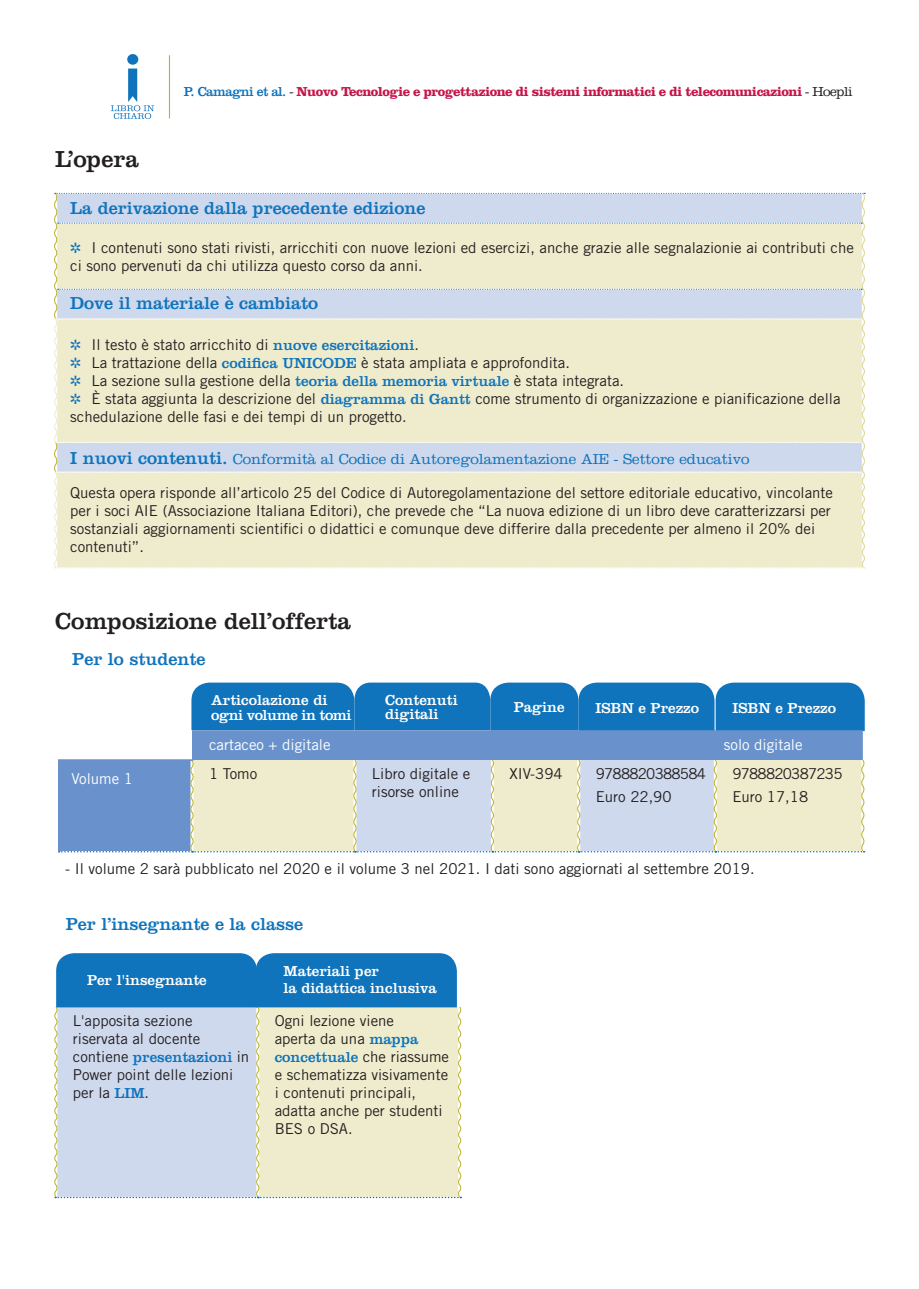
<style>
.page{position:relative;width:919px;height:1289px;background:#fff}
.page>*{position:absolute;margin:0;border:0;box-sizing:border-box;transform-origin:0 0}
.t1{font:24px "Clarendon";color:#231f20}
.t2{font:18px "Clarendon";color:#1074bc}
.t3{font:15px/18px "Trade Gothic LT Std";color:#231f20}
.t4{font:15px/13.5px "Clarendon";color:#fff}
.t5{font:300 15px "Clarendon";color:#1074bc}
.t6{font:15px "Trade Gothic LT Std";color:#fff}
.t7{font:15px "Trade Gothic LT Std";letter-spacing:-.05em;color:#231f20}
.t8{font:15px "Clarendon";letter-spacing:-.03em;color:#fff}
.t9{font:700 13.5px "Clarendon";letter-spacing:-.04em;color:#c5164a}
.s1{font-weight:400;color:#1074bc}
.s2{font-weight:300;color:#231f20}
.s3{color:#1074bc}
.s4{font-family:"Clarendon";color:#1074bc}
.s5{font-weight:400;font-size:18px}
</style>
<div class="page">
<hr style="left:169px;top:55px;width:1px;height:63px;background:#bbb12a">
<div style="left:127px;top:54px;width:11px;height:11px;background:#1074bc;border-radius:50%"></div>
<svg style="left:111px;top:68px;width:43px;height:51px"></svg>
<div style="left:191px;top:682px;width:673px;height:49px;background:#1074bc"></div>
<svg style="left:54px;top:193px;width:811px;height:375px;background:#e6e7d5"></svg>
<svg style="left:54px;top:953px;width:408px;height:245px;background:#b4ccd6"></svg>
<div style="left:191px;top:730px;width:671px;height:29px;background:#6992cc"></div>
<svg style="left:59px;top:759px;width:806px;height:93px;background:#ccd5d6"></svg>
<hr style="left:58px;top:759px;width:135px;height:1px;background:#6992cc">
<hr style="left:58px;top:760px;width:1px;height:91px;background:#6992cc">
<p class="t1" style="left:55px;top:145px;width:85px">L’opera</p>
<p class="t9" style="left:184px;top:83px;width:670px"><span class="s1">P. Camagni et al.</span> <span class="s2">-</span> Nuovo Tecnologie e progettazione di sistemi informatici e di telecomunicazioni <span class="s2">- Hoepli</span></p>
<p class="t2" style="left:70px;top:197px;width:356px">La derivazione dalla precedente edizione</p>
<p class="t3" style="left:70px;top:238px;width:785px"><span class="s3">✲</span> I contenuti sono stati rivisti, arricchiti con nuove lezioni ed esercizi, anche grazie alle segnalazionie ai contributi che ci sono pervenuti da chi utilizza questo corso da anni.</p>
<p class="t2" style="left:70px;top:293px;width:249px">Dove il materiale è cambiato</p>
<p class="t3" style="left:70px;top:336px;width:350px"><span class="s3">✲</span> Il testo è stato arricchito di <span class="s4">nuove esercitazioni</span>.</p>
<p class="t3" style="left:70px;top:354px;width:501px"><span class="s3">✲</span> La trattazione della <span class="s4">codifica UNICODE</span> è stata ampliata e approfondita.</p>
<p class="t3" style="left:70px;top:372px;width:555px"><span class="s3">✲</span> La sezione sulla gestione della <span class="s4">teoria della memoria virtuale</span> è stata integrata.</p>
<p class="t3" style="left:70px;top:390px;width:771px"><span class="s3">✲</span> È stata aggiunta la descrizione del <span class="s4">diagramma di Gantt</span> come strumento di organizzazione e pianificazione della schedulazione delle fasi e dei tempi di un progetto.</p>
<p class="t5" style="left:70px;top:451px;width:680px"><span class="s5">I nuovi contenuti.</span> Conformità al Codice di Autoregolamentazione AIE - Settore educativo</p>
<p class="t3" style="left:70px;top:484px;width:764px">Questa opera risponde all’articolo 25 del Codice di Autoregolamentazione del settore editoriale educativo, vincolante per i soci AIE (Associazione Italiana Editori), che prevede che “La nuova edizione di un libro deve caratterizzarsi per sostanziali aggiornamenti scientifici o didattici e comunque deve differire dalla precedente per almeno il 20% dei contenuti”.</p>
<p class="t1" style="left:55px;top:607px;width:297px">Composizione dell’offerta</p>
<p class="t2" style="left:72px;top:648px;width:135px">Per lo studente</p>
<p class="t4" style="left:211px;top:692px;width:118px">Articolazione di</p>
<p class="t8" style="left:211px;top:705px;width:142px">ogni volume in tomi</p>
<p class="t4" style="left:385px;top:693px;width:74px">Contenuti digitali</p>
<p class="t4" style="left:513px;top:700px;width:52px">Pagine</p>
<p class="t4" style="left:595px;top:701px;width:105px">ISBN e Prezzo</p>
<p class="t4" style="left:732px;top:701px;width:105px">ISBN e Prezzo</p>
<p class="t6" style="left:209px;top:735px;width:123px">cartaceo + digitale</p>
<p class="t6" style="left:723px;top:735px;width:80px">solo digitale</p>
<p class="t6" style="left:71px;top:769px;width:63px">Volume 1</p>
<p class="t3" style="left:209px;top:764px;width:50px">1 Tomo</p>
<p class="t3" style="left:372px;top:764px;width:100px">Libro digitale e risorse online</p>
<p class="t3" style="left:509px;top:764px;width:55px">XIV-394</p>
<p class="t7" style="left:595px;top:765px;width:112px">9788820388584</p>
<p class="t3" style="left:595px;top:787px;width:77px">Euro 22,90</p>
<p class="t7" style="left:732px;top:765px;width:112px">9788820387235</p>
<p class="t3" style="left:732px;top:787px;width:77px">Euro 17,18</p>
<p class="t3" style="left:65px;top:859px;width:690px">- Il volume 2 sarà pubblicato nel 2020 e il volume 3 nel 2021. I dati sono aggiornati al settembre 2019.</p>
<p class="t2" style="left:66px;top:913px;width:238px">Per l’insegnante e la classe</p>
<p class="t4" style="left:87px;top:973px;width:121px">Per l'insegnante</p>
<p class="t4" style="left:283px;top:964px;width:97px">Materiali per</p>
<p class="t4" style="left:283px;top:980px;width:155px">la didattica inclusiva</p>
<p class="t3" style="left:73px;top:1011px;width:178px">L'apposita sezione riservata al docente contiene <span class="s4">presentazioni</span> in<br>Power point delle lezioni per la <span class="s4">LIM</span>.</p>
<p class="t3" style="left:275px;top:1011px;width:176px">Ogni lezione viene<br>aperta da una <span class="s4">mappa concettuale</span> che riassume e schematizza visivamente i contenuti principali, adatta anche per studenti<br>BES o DSA.</p>
</div>
